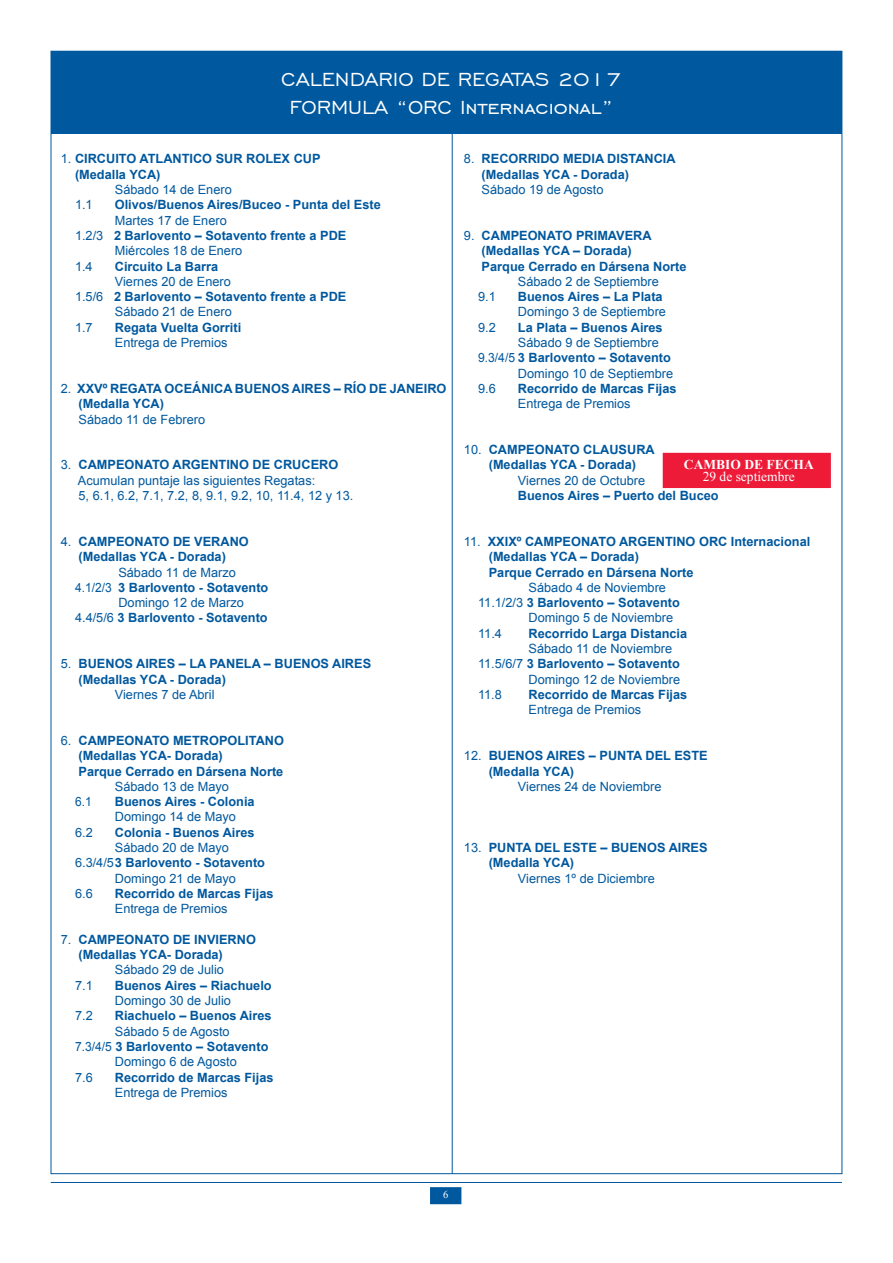
<style>
.page{position:relative;width:893px;height:1263px;background:#fff}
.page>*{position:absolute;margin:0;border:0;box-sizing:border-box;transform-origin:0 0}
.t1{font:24px/28.8px "Engravers Gothic BT";color:#fff;text-align:center}
.t2{font:13.5px "Times New Roman";color:#fff}
.t3{font:700 13.5px "Times New Roman";color:#fff}
.t4{font:700 12.75px/15.3px "Arial";color:#00589e}
.t5{font:12.75px/15.3px "Arial";color:#00589e}
.t6{font:12.75px "Arial";color:#00589e;scale:.94 1}
.t7{font:10.5px "Times New Roman";color:#fff}
.s1{font-weight:400}
.s2{font-weight:700}
</style>
<div class="page">
<div style="left:51px;top:51px;width:791px;height:83px;background:#00589e"></div>
<hr style="left:452px;top:133px;width:1px;height:1041px;background:#00589e">
<hr style="left:51px;top:1182px;width:791px;height:1px;background:#00589e">
<div style="left:430px;top:1187px;width:31px;height:17px;background:#00589e"></div>
<div style="left:661px;top:451px;width:171px;height:39px;background:#ed1a38;border:2px solid #fff"></div>
<h1 class="t1" style="left:281px;top:64px;width:342px">CALENDARIO DE REGATAS 2017<br>FORMULA “ORC Internacional”</h1>
<p class="t4" style="left:75px;top:152px;width:247px;text-indent:-14px"><span class="s1">1.</span> CIRCUITO ATLANTICO SUR ROLEX CUP (Medalla YCA)</p>
<p class="t5" style="left:115px;top:182px;width:118px">Sábado 14 de Enero</p>
<p class="t5" style="left:75px;top:197px;width:19px">1.1</p>
<p class="t4" style="left:115px;top:198px;width:267px">Olivos/Buenos Aires/Buceo - Punta del Este</p>
<p class="t5" style="left:115px;top:213px;width:113px">Martes 17 de Enero</p>
<p class="t4" style="left:75px;top:228px;width:273px"><span class="s1">1.2/3</span> 2 Barlovento – Sotavento frente a PDE</p>
<p class="t5" style="left:115px;top:243px;width:129px">Miércoles 18 de Enero</p>
<p class="t5" style="left:75px;top:259px;width:19px">1.4</p>
<p class="t4" style="left:115px;top:259px;width:105px">Circuito La Barra</p>
<p class="t5" style="left:115px;top:274px;width:117px">Viernes 20 de Enero</p>
<p class="t4" style="left:75px;top:289px;width:273px"><span class="s1">1.5/6</span> 2 Barlovento – Sotavento frente a PDE</p>
<p class="t5" style="left:115px;top:304px;width:118px">Sábado 21 de Enero</p>
<p class="t5" style="left:75px;top:320px;width:19px">1.7</p>
<p class="t4" style="left:115px;top:320px;width:128px">Regata Vuelta Gorriti</p>
<p class="t5" style="left:115px;top:335px;width:114px">Entrega de Premios</p>
<p class="t4" style="left:79px;top:381px;width:369px;text-indent:-18px"><span class="s1">2.</span> XXVº REGATA OCEÁNICA BUENOS AIRES – RÍO DE JANEIRO (Medalla YCA)</p>
<p class="t5" style="left:79px;top:412px;width:128px">Sábado 11 de Febrero</p>
<p class="t5" style="left:78px;top:457px;width:277px;text-indent:-17px">3. <span class="s2">CAMPEONATO ARGENTINO DE CRUCERO<br></span>Acumulan puntaje las siguientes Regatas:<br>5, 6.1, 6.2, 7.1, 7.2, 8, 9.1, 9.2, 10, 11.4, 12 y 13.</p>
<p class="t4" style="left:61px;top:534px;width:189px;text-align:center"><span class="s1">4.</span> CAMPEONATO DE VERANO (Medallas YCA - Dorada)</p>
<p class="t5" style="left:118px;top:565px;width:119px">Sábado 11 de Marzo</p>
<p class="t4" style="left:75px;top:580px;width:195px"><span class="s1">4.1/2/3</span> 3 Barlovento - Sotavento</p>
<p class="t5" style="left:118px;top:595px;width:127px">Domingo 12 de Marzo</p>
<p class="t4" style="left:75px;top:611px;width:194px"><span class="s1">4.4/5/6</span> 3 Barlovento - Sotavento</p>
<p class="t4" style="left:79px;top:657px;width:294px;text-indent:-18px"><span class="s1">5.</span> BUENOS AIRES – LA PANELA – BUENOS AIRES (Medallas YCA - Dorada)</p>
<p class="t5" style="left:115px;top:687px;width:101px">Viernes 7 de Abril</p>
<p class="t4" style="left:79px;top:733px;width:207px;text-indent:-18px"><span class="s1">6.</span> CAMPEONATO METROPOLITANO (Medallas YCA- Dorada)<br>Parque Cerrado en Dársena Norte</p>
<p class="t5" style="left:115px;top:779px;width:116px">Sábado 13 de Mayo</p>
<p class="t6" style="left:75px;top:793px;width:19px">6.1</p>
<p class="t4" style="left:115px;top:794px;width:141px">Buenos Aires - Colonia</p>
<p class="t5" style="left:115px;top:809px;width:123px">Domingo 14 de Mayo</p>
<p class="t5" style="left:75px;top:825px;width:19px">6.2</p>
<p class="t4" style="left:115px;top:825px;width:141px">Colonia - Buenos Aires</p>
<p class="t5" style="left:115px;top:840px;width:116px">Sábado 20 de Mayo</p>
<p class="t4" style="left:75px;top:855px;width:192px"><span class="s1">6.3/4/5</span>3 Barlovento - Sotavento</p>
<p class="t5" style="left:115px;top:871px;width:123px">Domingo 21 de Mayo</p>
<p class="t5" style="left:75px;top:886px;width:19px">6.6</p>
<p class="t4" style="left:115px;top:886px;width:160px">Recorrido de Marcas Fijas</p>
<p class="t5" style="left:115px;top:901px;width:114px">Entrega de Premios</p>
<p class="t4" style="left:79px;top:932px;width:179px;text-indent:-18px"><span class="s1">7.</span> CAMPEONATO DE INVIERNO (Medallas YCA- Dorada)</p>
<p class="t5" style="left:115px;top:962px;width:111px">Sábado 29 de Julio</p>
<p class="t5" style="left:75px;top:978px;width:19px">7.1</p>
<p class="t4" style="left:115px;top:978px;width:158px">Buenos Aires – Riachuelo</p>
<p class="t5" style="left:115px;top:993px;width:118px">Domingo 30 de Julio</p>
<p class="t5" style="left:75px;top:1008px;width:19px">7.2</p>
<p class="t4" style="left:115px;top:1008px;width:158px">Riachuelo – Buenos Aires</p>
<p class="t5" style="left:115px;top:1024px;width:116px">Sábado 5 de Agosto</p>
<p class="t4" style="left:75px;top:1039px;width:195px"><span class="s1">7.3/4/5</span> 3 Barlovento – Sotavento</p>
<p class="t5" style="left:115px;top:1054px;width:123px">Domingo 6 de Agosto</p>
<p class="t5" style="left:75px;top:1069px;width:19px">7.6</p>
<p class="t4" style="left:115px;top:1070px;width:160px">Recorrido de Marcas Fijas</p>
<p class="t5" style="left:115px;top:1085px;width:114px">Entrega de Premios</p>
<p class="t4" style="left:482px;top:152px;width:196px;text-indent:-18px"><span class="s1">8.</span> RECORRIDO MEDIA DISTANCIA (Medallas YCA - Dorada)</p>
<p class="t5" style="left:482px;top:182px;width:123px">Sábado 19 de Agosto</p>
<p class="t4" style="left:482px;top:228px;width:206px;text-indent:-18px"><span class="s1">9.</span> CAMPEONATO PRIMAVERA (Medallas YCA – Dorada)<br>Parque Cerrado en Dársena Norte</p>
<p class="t5" style="left:518px;top:274px;width:143px">Sábado 2 de Septiembre</p>
<p class="t5" style="left:478px;top:289px;width:19px">9.1</p>
<p class="t4" style="left:518px;top:289px;width:146px">Buenos Aires – La Plata</p>
<p class="t5" style="left:518px;top:304px;width:150px">Domingo 3 de Septiembre</p>
<p class="t5" style="left:478px;top:320px;width:19px">9.2</p>
<p class="t4" style="left:518px;top:320px;width:146px">La Plata – Buenos Aires</p>
<p class="t5" style="left:518px;top:335px;width:143px">Sábado 9 de Septiembre</p>
<p class="t4" style="left:478px;top:351px;width:194px"><span class="s1">9.3/4/5</span> 3 Barlovento – Sotavento</p>
<p class="t5" style="left:518px;top:366px;width:157px">Domingo 10 de Septiembre</p>
<p class="t5" style="left:478px;top:381px;width:19px">9.6</p>
<p class="t4" style="left:518px;top:381px;width:160px">Recorrido de Marcas Fijas</p>
<p class="t5" style="left:518px;top:396px;width:114px">Entrega de Premios</p>
<p class="t4" style="left:464px;top:442px;width:192px;text-align:center"><span class="s1">10.</span> CAMPEONATO CLAUSURA (Medallas YCA - Dorada)</p>
<p class="t5" style="left:518px;top:473px;width:129px">Viernes 20 de Octubre</p>
<p class="t4" style="left:518px;top:488px;width:202px">Buenos Aires – Puerto del Buceo</p>
<p class="t4" style="left:489px;top:534px;width:323px;text-indent:-25px"><span class="s1">11.</span> XXIXº CAMPEONATO ARGENTINO ORC Internacional (Medallas YCA – Dorada)<br>Parque Cerrado en Dársena Norte</p>
<p class="t5" style="left:529px;top:580px;width:139px">Sábado 4 de Noviembre</p>
<p class="t4" style="left:478px;top:595px;width:203px"><span class="s1">11.1/2/3</span> 3 Barlovento – Sotavento</p>
<p class="t5" style="left:529px;top:610px;width:146px">Domingo 5 de Noviembre</p>
<p class="t5" style="left:478px;top:626px;width:25px">11.4</p>
<p class="t4" style="left:529px;top:626px;width:160px">Recorrido Larga Distancia</p>
<p class="t5" style="left:529px;top:641px;width:145px">Sábado 11 de Noviembre</p>
<p class="t4" style="left:478px;top:657px;width:203px"><span class="s1">11.5/6/7</span> 3 Barlovento – Sotavento</p>
<p class="t5" style="left:529px;top:672px;width:153px">Domingo 12 de Noviembre</p>
<p class="t5" style="left:478px;top:687px;width:25px">11.8</p>
<p class="t4" style="left:529px;top:687px;width:160px">Recorrido de Marcas Fijas</p>
<p class="t5" style="left:529px;top:702px;width:114px">Entrega de Premios</p>
<p class="t4" style="left:489px;top:748px;width:220px;text-indent:-25px"><span class="s1">12.</span> BUENOS AIRES – PUNTA DEL ESTE (Medalla YCA)</p>
<p class="t5" style="left:518px;top:779px;width:145px">Viernes 24 de Noviembre</p>
<p class="t3" style="left:684px;top:455px;width:131px">CAMBIO DE FECHA</p>
<p class="t2" style="left:703px;top:467px;width:94px">29 de septiembre</p>
<p class="t4" style="left:489px;top:840px;width:220px;text-indent:-25px"><span class="s1">13.</span> PUNTA DEL ESTE – BUENOS AIRES (Medalla YCA)</p>
<p class="t5" style="left:518px;top:871px;width:138px">Viernes 1º de Diciembre</p>
<p class="t7" style="left:443px;top:1188px;width:7px">6</p>
</div>
